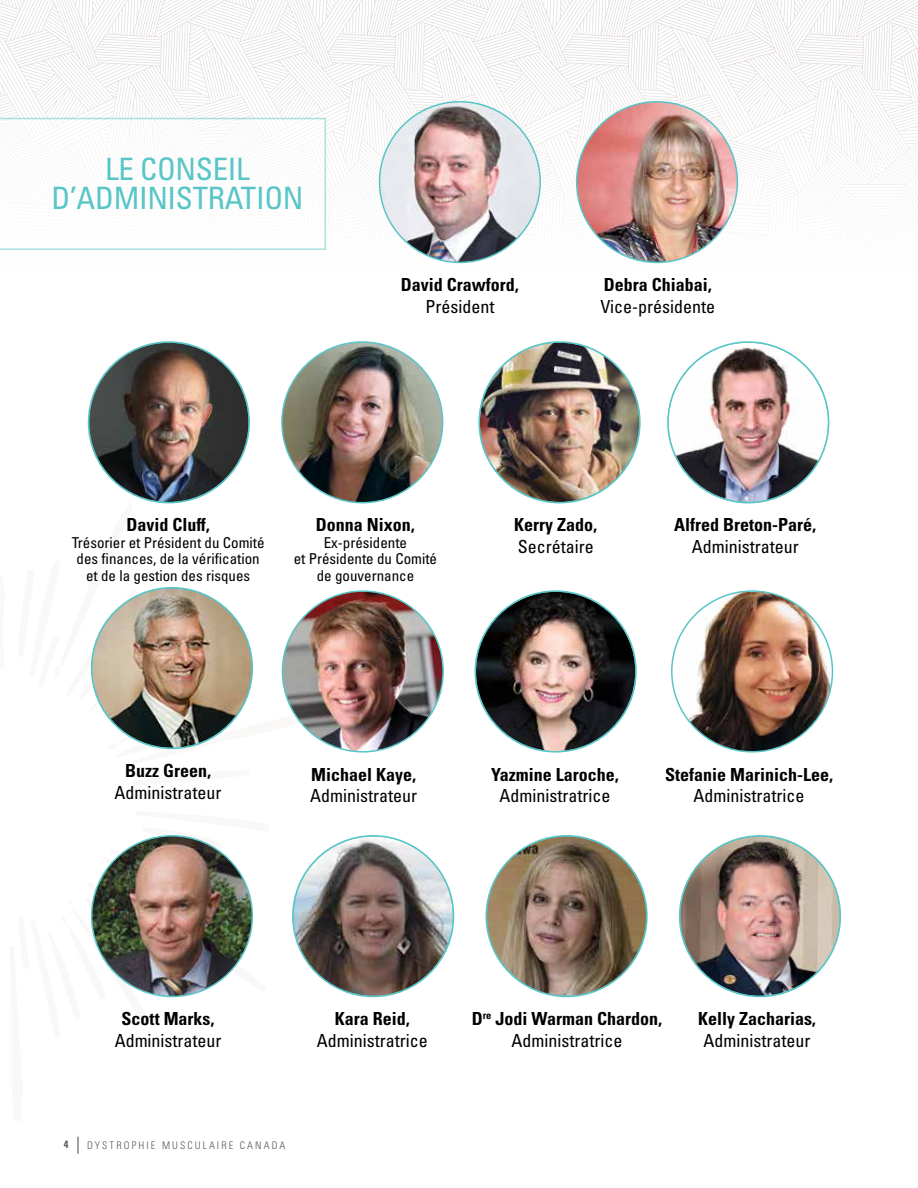
<style>
.page{position:relative;width:918px;height:1188px;background:#fff}
.page>*{position:absolute;margin:0;border:0;box-sizing:border-box;transform-origin:0 0}
.t1{font:condensed 30.9px/28.8px "Univers LT Pro";letter-spacing:-.01em;color:#58c5c7;text-align:center}
.t2{font:700 condensed 18px/21.6px "Univers LT Pro";color:#000;text-align:center}
.t3{font:condensed 18px "Univers LT Pro";color:#000}
.t4{font:condensed 15px/16.5px "Univers LT Pro";color:#000;text-align:center}
.t5{font:300 condensed 10.5px "Univers LT Pro";letter-spacing:.2em;color:#58595b}
.t6{font:700 condensed 10.5px "Univers LT Pro";color:#58595b}
.s1{font-weight:400}
</style>
<div class="page">
<svg style="left:77px;top:1137px;width:2px;height:16px"></svg>
<svg style="left:90px;top:503px;width:222px;height:495px"></svg>
<svg style="left:0;top:0;width:918px;height:264px"></svg>
<svg style="left:0;top:118px;width:326px;height:132px"></svg>
<img style="left:380px;top:102px;width:160px;height:160px;border-radius:80px">
<img style="left:577px;top:102px;width:160px;height:160px;border-radius:80px">
<img style="left:89px;top:342px;width:160px;height:161px;border-radius:80px">
<img style="left:282px;top:343px;width:161px;height:160px">
<img style="left:668px;top:347px;width:161px;height:156px">
<img style="left:92px;top:588px;width:160px;height:160px;border-radius:80px">
<img style="left:282px;top:591px;width:161px;height:161px">
<img style="left:475px;top:591px;width:161px;height:161px;border-radius:80px">
<img style="left:672px;top:592px;width:160px;height:158px">
<img style="left:92px;top:836px;width:160px;height:160px;border-radius:80px">
<img style="left:293px;top:836px;width:161px;height:160px;border-radius:80px">
<img style="left:486px;top:836px;width:161px;height:160px;border-radius:80px">
<img style="left:680px;top:836px;width:160px;height:160px;border-radius:80px">
<img style="left:479px;top:342px;width:161px;height:161px;border-radius:80px">
<h1 class="t1" style="left:52px;top:154px;width:253px">LE CONSEIL<br>D’ADMINISTRATION</h1>
<p class="t2" style="left:401px;top:274px;width:119px">David Crawford,</p>
<p class="t3" style="left:425px;top:295px;width:70px">Président</p>
<p class="t2" style="left:604px;top:274px;width:109px">Debra Chiabai,</p>
<p class="t3" style="left:601px;top:295px;width:116px">Vice-présidente</p>
<p class="t2" style="left:126px;top:514px;width:85px">David Cluff,</p>
<p class="t4" style="left:72px;top:534px;width:194px">Trésorier et Président du Comité des finances, de la vérification et de la gestion des risques</p>
<p class="t2" style="left:316px;top:514px;width:100px">Donna Nixon,</p>
<p class="t4" style="left:294px;top:534px;width:145px">Ex-présidente<br>et Présidente du Comité de gouvernance</p>
<p class="t2" style="left:514px;top:514px;width:84px">Kerry Zado,</p>
<p class="t3" style="left:518px;top:535px;width:77px">Secrétaire</p>
<p class="t2" style="left:674px;top:514px;width:143px">Alfred Breton-Paré,</p>
<p class="t3" style="left:692px;top:535px;width:108px">Administrateur</p>
<p class="t2" style="left:125px;top:760px;width:87px">Buzz Green,</p>
<p class="t3" style="left:115px;top:781px;width:108px">Administrateur</p>
<p class="t2" style="left:311px;top:763px;width:106px">Michael Kaye,</p>
<p class="t3" style="left:310px;top:784px;width:108px">Administrateur</p>
<p class="t2" style="left:491px;top:763px;width:129px">Yazmine Laroche,</p>
<p class="t3" style="left:499px;top:784px;width:112px">Administratrice</p>
<p class="t2" style="left:665px;top:763px;width:169px">Stefanie Marinich-Lee,</p>
<p class="t3" style="left:694px;top:784px;width:112px">Administratrice</p>
<p class="t2" style="left:122px;top:1008px;width:94px">Scott Marks,</p>
<p class="t3" style="left:115px;top:1029px;width:108px">Administrateur</p>
<p class="t2" style="left:335px;top:1008px;width:77px">Kara Reid,</p>
<p class="t3" style="left:317px;top:1029px;width:112px">Administratrice</p>
<p class="t6" style="left:64px;top:1138px;width:6px">4</p>
<p class="t5" style="left:87px;top:1138px;width:200px">DYSTROPHIE MUSCULAIRE CANADA</p>
<p class="t2" style="left:472px;top:1008px;width:192px">D<sup>re</sup> Jodi Warman Chardon,<br><span class="s1">Administratrice</span></p>
<p class="t2" style="left:698px;top:1008px;width:119px">Kelly Zacharias,</p>
<p class="t3" style="left:704px;top:1029px;width:108px">Administrateur</p>
</div>
